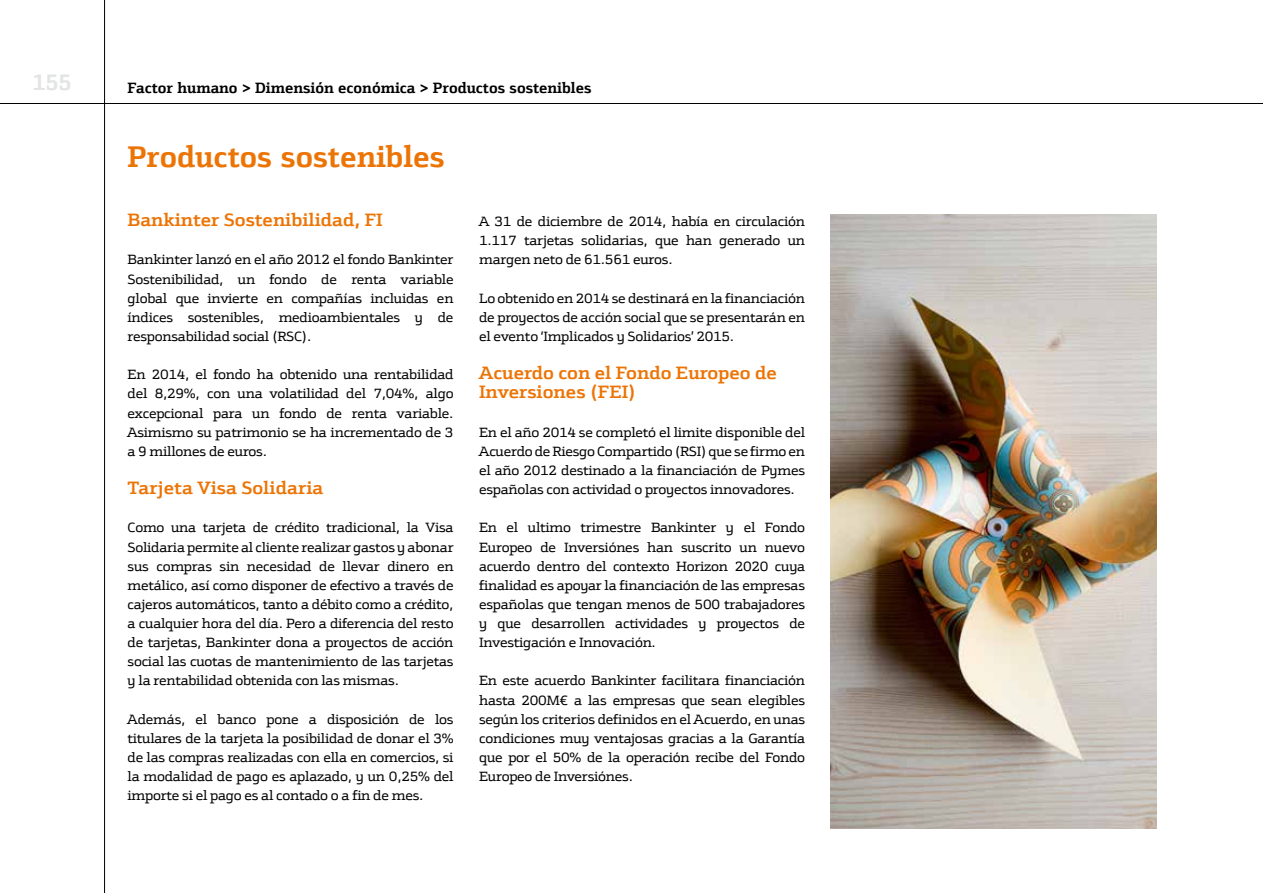
<style>
.page{position:relative;width:1263px;height:893px;background:#fff}
.page>*{position:absolute;margin:0;border:0;box-sizing:border-box;transform-origin:0 0}
.t1{font:700 30px "Bankinter Text";color:#ec7405}
.t2{font:700 22.5px "Bankinter Text";color:#e3e4e4}
.t3{font:700 18px/19.2px "Bankinter";color:#ec7405}
.t4{font:700 15px "Bankinter Text";color:#000}
.t5{font:13.5px/19.2px "Bankinter";letter-spacing:-.02em;color:#000;text-align:justify}
</style>
<div class="page">
<hr style="left:104px;top:0;width:1px;height:893px;background:#000">
<hr style="left:0;top:103px;width:1263px;height:1px;background:#000">
<img style="left:831px;top:215px;width:326px;height:613px">
<h2 class="t2" style="left:33px;top:68px;width:41px">155</h2>
<p class="t4" style="left:128px;top:79px;width:465px">Factor humano &gt; Dimensión económica &gt; Productos sostenibles</p>
<h1 class="t1" style="left:128px;top:138px;width:319px">Productos sostenibles</h1>
<h3 class="t3" style="left:128px;top:210px;width:257px">Bankinter Sostenibilidad, FI</h3>
<p class="t5" style="left:128px;top:250px;width:328px">Bankinter lanzó en el año 2012 el fondo Bankinter Sostenibilidad, un fondo de renta variable global que invierte en compañías incluidas en índices sostenibles, medioambientales y de responsabilidad social (RSC).</p>
<p class="t5" style="left:128px;top:365px;width:328px">En 2014, el fondo ha obtenido una rentabilidad del 8,29%, con una volatilidad del 7,04%, algo excepcional para un fondo de renta variable.<br>Asimismo su patrimonio se ha incrementado de 3 a 9 millones de euros.</p>
<h3 class="t3" style="left:128px;top:478px;width:197px">Tarjeta Visa Solidaria</h3>
<p class="t5" style="left:128px;top:518px;width:328px">Como una tarjeta de crédito tradicional, la Visa Solidaria permite al cliente realizar gastos y abonar sus compras sin necesidad de llevar dinero en metálico, así como disponer de efectivo a través de cajeros automáticos, tanto a débito como a crédito, a cualquier hora del día. Pero a diferencia del resto de tarjetas, Bankinter dona a proyectos de acción social las cuotas de mantenimiento de las tarjetas y la rentabilidad obtenida con las mismas.</p>
<p class="t5" style="left:128px;top:709px;width:328px">Además, el banco pone a disposición de los titulares de la tarjeta la posibilidad de donar el 3% de las compras realizadas con ella en comercios, si la modalidad de pago es aplazado, y un 0,25% del importe si el pago es al contado o a fin de mes.</p>
<p class="t5" style="left:479px;top:212px;width:328px">A 31 de diciembre de 2014, había en circulación 1.117 tarjetas solidarias, que han generado un margen neto de 61.561 euros.</p>
<p class="t5" style="left:479px;top:289px;width:328px">Lo obtenido en 2014 se destinará en la financiación de proyectos de acción social que se presentarán en el evento ‘Implicados y Solidarios’ 2015.</p>
<h3 class="t3" style="left:479px;top:363px;width:299px">Acuerdo con el Fondo Europeo de<br>Inversiones (FEI)</h3>
<p class="t5" style="left:479px;top:423px;width:327px">En el año 2014 se completó el limite disponible del Acuerdo de Riesgo Compartido (RSI) que se firmo en el año 2012 destinado a la financiación de Pymes españolas con actividad o proyectos innovadores.</p>
<p class="t5" style="left:479px;top:518px;width:328px">En el ultimo trimestre Bankinter y el Fondo Europeo de Inversiónes han suscrito un nuevo acuerdo dentro del contexto Horizon 2020 cuya finalidad es apoyar la financiación de las empresas españolas que tengan menos de 500 trabajadores y que desarrollen actividades y proyectos de Investigación e Innovación.</p>
<p class="t5" style="left:479px;top:671px;width:328px">En este acuerdo Bankinter facilitara financiación hasta 200M€ a las empresas que sean elegibles según los criterios definidos en el Acuerdo, en unas condiciones muy ventajosas gracias a la Garantía que por el 50% de la operación recibe del Fondo Europeo de Inversiónes.</p>
</div>
